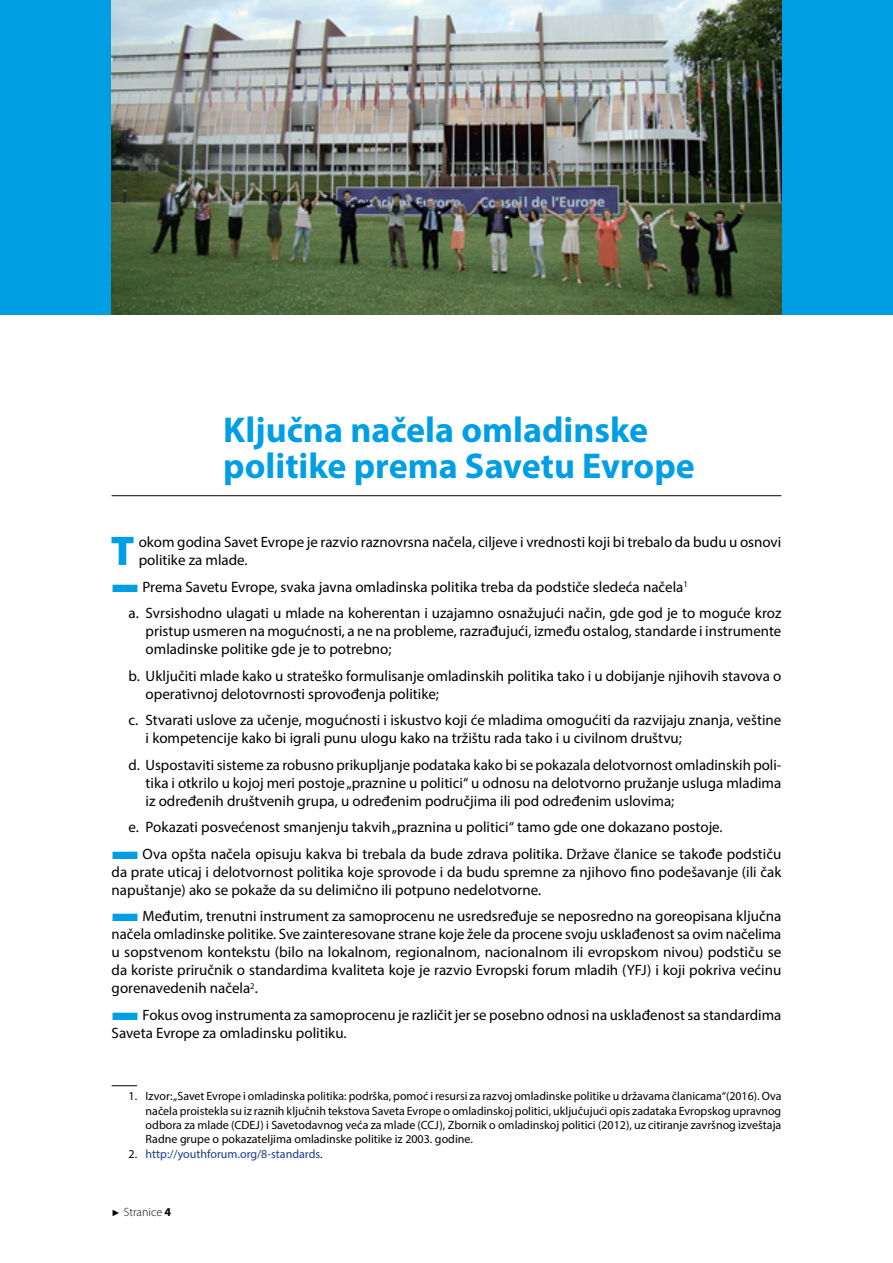
<style>
.page{position:relative;width:893px;height:1263px;background:#fff}
.page>*{position:absolute;margin:0;border:0;box-sizing:border-box;transform-origin:0 0}
.t1{font:900 41.7px "Myriad Pro";color:#009fe3}
.t2{font:700 36px/36px "Myriad Pro";color:#009fe3}
.t3{font:15px/18px "Myriad Pro";color:#000}
.t4{font:12px/14.4px "Myriad Pro";color:#000;text-align:justify}
.t5{font:12px "Myriad Pro";color:#153d8a}
.t6{font:300 12px "Myriad Pro";color:#000}
.s1{color:#009fe3}
.s2{color:#000}
.s3{font-family:"Arial";font-weight:400;font-size:9px}
.s4{font-weight:700}
</style>
<div class="page">
<div style="left:0;top:0;width:893px;height:315px;background:#009fe3"></div>
<hr style="left:112px;top:495px;width:669px;height:1px;background:#000">
<svg style="left:112px;top:1085px;width:25px;height:1px"></svg>
<img style="left:112px;top:0;width:669px;height:315px">
<h2 class="t2" style="left:223px;top:411px;width:473px">Ključna načela omladinske politike prema Savetu Evrope</h2>
<h1 class="t1" style="left:111px;top:523px;width:25px">T</h1>
<p class="t3" style="left:139px;top:533px;width:644px">okom godina Savet Evrope je razvio raznovrsna načela, ciljeve i vrednosti koji bi trebalo da budu u osnovi politike za mlade.</p>
<p class="t3" style="left:129px;top:573px;width:654px;line-height:26.5px;text-indent:-17px"><span class="s1">■</span>Prema Savetu Evrope, svaka javna omladinska politika treba da podstiče sledeća načela<sup>1<br></sup>a. Svrsishodno ulagati u mlade na koherentan i uzajamno osnažujući način, gde god je to moguće kroz</p>
<p class="t3" style="left:146px;top:622px;width:637px">pristup usmeren na mogućnosti, a ne na probleme, razrađujući, između ostalog, standarde i instrumente omladinske politike gde je to potrebno;</p>
<p class="t3" style="left:146px;top:667px;width:637px;text-indent:-17px">b. Uključiti mlade kako u strateško formulisanje omladinskih politika tako i u dobijanje njihovih stavova o operativnoj delotovrnosti sprovođenja politike;</p>
<p class="t3" style="left:146px;top:711px;width:637px;text-indent:-17px">c. Stvarati uslove za učenje, mogućnosti i iskustvo koji će mladima omogućiti da razvijaju znanja, veštine i kompetencije kako bi igrali punu ulogu kako na tržištu rada tako i u civilnom društvu;</p>
<p class="t3" style="left:146px;top:756px;width:637px;text-align:justify;text-indent:-17px">d. Uspostaviti sisteme za robusno prikupljanje podataka kako bi se pokazala delotvornost omladinskih poli&shy;tika i otkrilo u kojoj meri postoje „praznine u politici“ u odnosu na delotvorno pružanje usluga mladima iz određenih društvenih grupa, u određenim područjima ili pod određenim uslovima;</p>
<p class="t3" style="left:129px;top:818px;width:596px">e. Pokazati posvećenost smanjenju takvih „praznina u politici“ tamo gde one dokazano postoje.</p>
<p class="t3" style="left:112px;top:845px;width:671px;text-align:justify"><span class="s1">■</span>Ova opšta načela opisuju kakva bi trebala da bude zdrava politika. Države članice se takođe podstiču da prate uticaj i delotvornost politika koje sprovode i da budu spremne za njihovo fino podešavanje (ili čak napuštanje) ako se pokaže da su delimično ili potpuno nedelotvorne.</p>
<p class="t3" style="left:112px;top:907px;width:671px;text-align:justify"><span class="s1">■</span>Međutim, trenutni instrument za samoprocenu ne usredsređuje se neposredno na goreopisana ključna načela omladinske politike. Sve zainteresovane strane koje žele da procene svoju usklađenost sa ovim načelima u sopstvenom kontekstu (bilo na lokalnom, regionalnom, nacionalnom ili evropskom nivou) podstiču se da koriste priručnik o standardima kvaliteta koje je razvio Evropski forum mladih (YFJ) i koji pokriva većinu gorenavedenih načela<sup>2</sup>.</p>
<p class="t3" style="left:112px;top:1006px;width:671px"><span class="s1">■</span>Fokus ovog instrumenta za samoprocenu je različit jer se posebno odnosi na usklađenost sa standardima<br>Saveta Evrope za omladinsku politiku.</p>
<p class="t4" style="left:146px;top:1089px;width:637px;text-indent:-17px">1. Izvor: „Savet Evrope i omladinska politika: podrška, pomoć i resursi za razvoj omladinske politike u državama članicama“(2016). Ova načela proistekla su iz raznih ključnih tekstova Saveta Evrope o omladinskoj politici, uključujući opis zadataka Evropskog upravnog odbora za mlade (CDEJ) i Savetodavnog veća za mlade (CCJ), Zbornik o omladinskoj politici (2012), uz citiranje završnog izveštaja Radne grupe o pokazateljima omladinske politike iz 2003. godine.</p>
<p class="t5" style="left:129px;top:1146px;width:195px"><span class="s2">2.</span> http://youthforum.org/8-standards<span class="s2">.</span></p>
<p class="t6" style="left:112px;top:1205px;width:61px"><span class="s3">►</span> Stranice <span class="s4">4</span></p>
</div>
